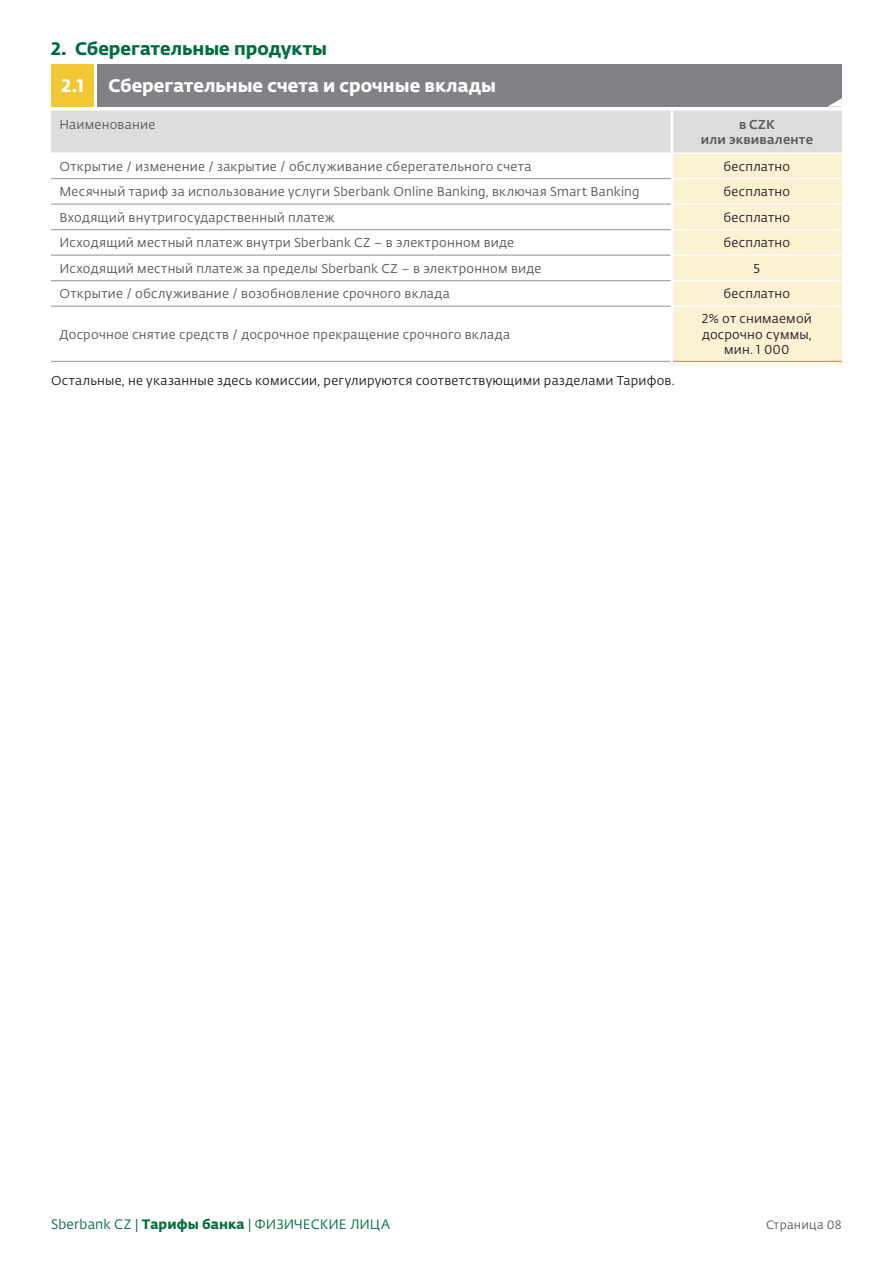
<style>
.page{position:relative;width:893px;height:1263px;background:#fff}
.page>*{position:absolute;margin:0;border:0;box-sizing:border-box;transform-origin:0 0}
.t1{font:18px "Fedra Sans Pro Bold LF";color:#fff}
.t2{font:18px "Fedra Sans Pro Bold LF";color:#006f3c}
.t3{font:13.5px "Fedra Sans Pro Book LF";letter-spacing:.005em;color:#006f3c}
.t4{font:12.75px "Fedra Sans Pro Book LF";letter-spacing:.02em;color:#57585a}
.t5{font:12.75px/15.3px "Fedra Sans Pro Book LF";letter-spacing:.02em;color:#231f20;text-align:center}
.t6{font:12.75px "Fedra Sans Pro Medium LF";letter-spacing:.015em;color:#5a5a5d}
.t7{font:12.75px "Fedra Sans Pro Book LF";letter-spacing:.02em;color:#5a5a5d}
.t8{font:12px "Fedra Sans Pro Book LF";letter-spacing:.02em;color:#5a5a5d}
.s1{font-family:"Fedra Sans Pro Bold LF"}
</style>
<div class="page">
<div style="left:98px;top:64px;width:744px;height:42px;background:#808285"></div>
<div style="left:51px;top:64px;width:43px;height:42px;background:#f1c733"></div>
<svg style="left:51px;top:98px;width:791px;height:265px"></svg>
<hr style="left:51px;top:178px;width:620px;height:1px;background:#a8a9ad">
<hr style="left:51px;top:203px;width:620px;height:2px;background:#a8a9ad">
<hr style="left:51px;top:229px;width:620px;height:1px;background:#a8a9ad">
<hr style="left:51px;top:254px;width:620px;height:2px;background:#a8a9ad">
<hr style="left:51px;top:280px;width:620px;height:1px;background:#a8a9ad">
<hr style="left:51px;top:306px;width:620px;height:1px;background:#a8a9ad">
<hr style="left:51px;top:361px;width:620px;height:1px;background:#a8a9ad">
<hr style="left:673px;top:361px;width:169px;height:1px;background:#f7971d">
<p class="t2" style="left:51px;top:35px;width:278px">2. Сберегательные продукты</p>
<p class="t1" style="left:62px;top:71px;width:24px">2.1</p>
<p class="t1" style="left:108px;top:71px;width:389px">Сберегательные счета и срочные вклады</p>
<p class="t7" style="left:60px;top:116px;width:97px">Наименование</p>
<p class="t6" style="left:739px;top:115px;width:37px">в CZK</p>
<p class="t6" style="left:701px;top:130px;width:114px">или эквиваленте</p>
<p class="t4" style="left:60px;top:157px;width:473px">Открытие / изменение / закрытие / обслуживание сберегательного счета</p>
<p class="t5" style="left:723px;top:158px;width:68px">бесплатно</p>
<p class="t4" style="left:60px;top:183px;width:581px">Месячный тариф за использование услуги Sberbank Online Banking, включая Smart Banking</p>
<p class="t5" style="left:723px;top:184px;width:68px">бесплатно</p>
<p class="t4" style="left:60px;top:208px;width:277px">Входящий внутригосударственный платеж</p>
<p class="t5" style="left:723px;top:209px;width:68px">бесплатно</p>
<p class="t4" style="left:60px;top:234px;width:456px">Исходящий местный платеж внутри Sberbank CZ – в электронном виде</p>
<p class="t5" style="left:723px;top:235px;width:68px">бесплатно</p>
<p class="t4" style="left:60px;top:259px;width:483px">Исходящий местный платеж за пределы Sberbank CZ – в электронном виде</p>
<p class="t5" style="left:754px;top:260px;width:8px">5</p>
<p class="t4" style="left:60px;top:285px;width:392px">Открытие / обслуживание / возобновление срочного вклада</p>
<p class="t5" style="left:723px;top:286px;width:68px">бесплатно</p>
<p class="t4" style="left:60px;top:325px;width:452px">Досрочное снятие средств / досрочное прекращение срочного вклада</p>
<p class="t5" style="left:702px;top:311px;width:112px">2% от снимаемой досрочно суммы, мин. 1 000</p>
<p class="t5" style="left:51px;top:372px;width:625px">Остальные, не указанные здесь комиссии, регулируются соответствующими разделами Тарифов.</p>
<p class="t3" style="left:51px;top:1215px;width:341px">Sberbank CZ | <span class="s1">Тарифы банка</span> | ФИЗИЧЕСКИЕ ЛИЦА</p>
<p class="t8" style="left:766px;top:1216px;width:77px">Страница 08</p>
</div>
